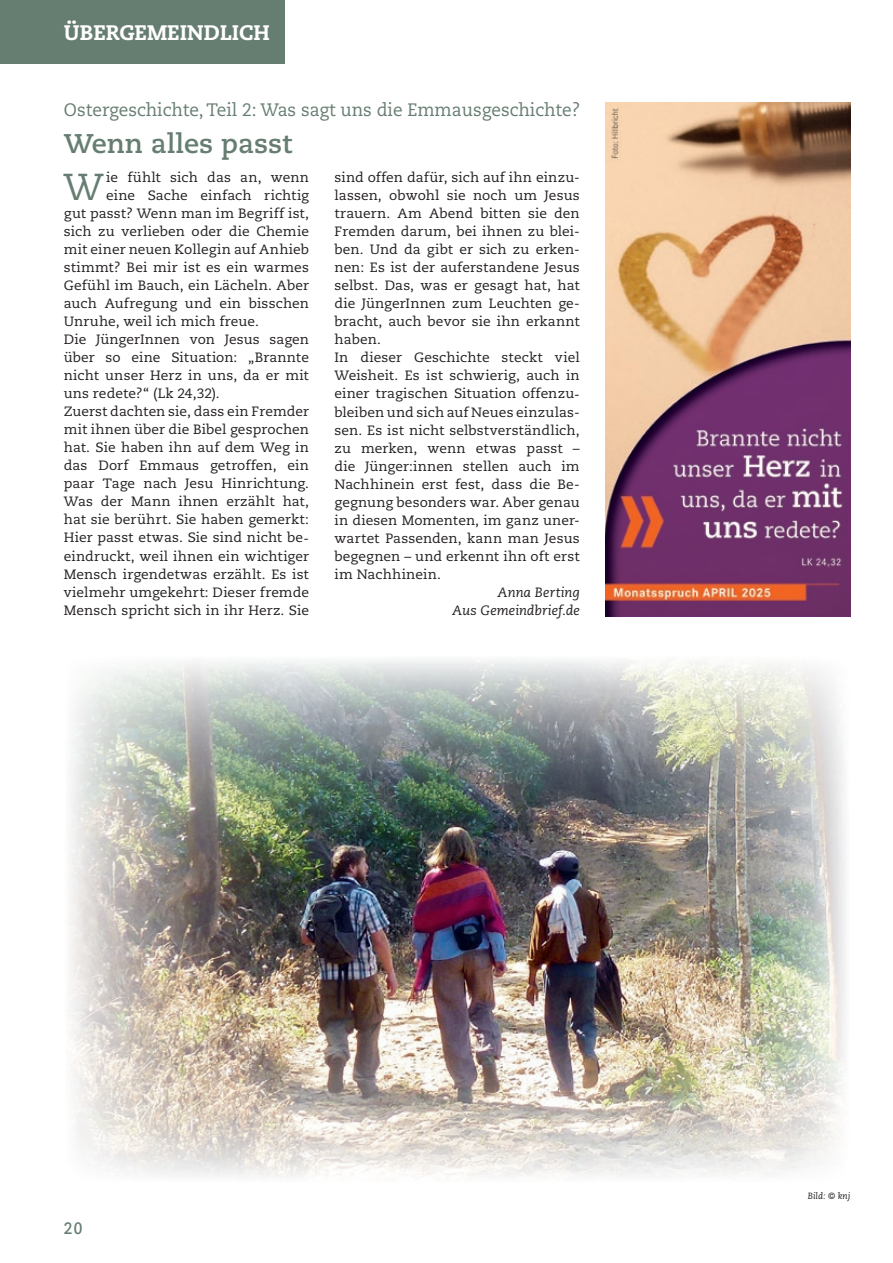
<style>
.page{position:relative;width:893px;height:1263px;background:#fff}
.page>*{position:absolute;margin:0;border:0;box-sizing:border-box;transform-origin:0 0}
.t1{font:37.5px "Caecilia LT Pro 55 Roman";color:#667d71}
.t2{font:700 27px "Caecilia LT Pro 75";color:#667d71}
.t3{font:800 21px "Caecilia LT Pro 85";color:#fff}
.t4{font:18px "Caecilia LT Pro 55 Roman";color:#667d71;scale:.96 1}
.t5{font:700 16.5px "Caecilia LT Pro 75";color:#667d71;scale:.89 1}
.t6{font:13.5px/18px "Caecilia LT Pro 55 Roman";letter-spacing:.005em;color:#231f20}
.t7{font:italic 13.5px/18px "Caecilia LT Pro 56";letter-spacing:-.005em;color:#231f20;text-align:right}
.t8{font:italic 9px "Caecilia LT Pro 56";color:#231f20}
</style>
<div class="page">
<img style="left:70px;top:660px;width:775px;height:517px">
<div style="left:0;top:0;width:285px;height:64px;background:#667d71"></div>
<img style="left:605px;top:102px;width:245px;height:515px">
<h3 class="t3" style="left:64px;top:18px;width:208px">ÜBERGEMEINDLICH</h3>
<h3 class="t4" style="left:64px;top:98px;width:540px">Ostergeschichte, Teil 2: Was sagt uns die Emmausgeschichte?</h3>
<h2 class="t2" style="left:64px;top:125px;width:230px">Wenn alles passt</h2>
<p class="t6" style="left:106px;top:169px;width:204px">ie fühlt sich das an, wenn</p>
<p class="t6" style="left:106px;top:187px;width:204px">eine Sache einfach richtig</p>
<p class="t6" style="left:64px;top:205px;width:247px">gut passt? Wenn man im Begriff ist,</p>
<p class="t6" style="left:64px;top:223px;width:247px">sich zu verlieben oder die Chemie</p>
<p class="t6" style="left:64px;top:241px;width:247px">mit einer neuen Kollegin auf Anhieb</p>
<p class="t6" style="left:64px;top:259px;width:247px">stimmt? Bei mir ist es ein warmes</p>
<p class="t6" style="left:64px;top:277px;width:247px">Gefühl im Bauch, ein Lächeln. Aber</p>
<p class="t6" style="left:64px;top:295px;width:247px">auch Aufregung und ein bisschen</p>
<p class="t6" style="left:64px;top:313px;width:197px">Unruhe, weil ich mich freue.</p>
<p class="t6" style="left:64px;top:331px;width:247px">Die JüngerInnen von Jesus sagen</p>
<p class="t6" style="left:64px;top:349px;width:247px">über so eine Situation: „Brannte</p>
<p class="t6" style="left:64px;top:367px;width:247px">nicht unser Herz in uns, da er mit</p>
<p class="t6" style="left:64px;top:385px;width:157px">uns redete?“ (Lk 24,32).</p>
<p class="t6" style="left:64px;top:402px;width:247px">Zuerst dachten sie, dass ein Fremder</p>
<p class="t6" style="left:64px;top:420px;width:247px">mit ihnen über die Bibel gesprochen</p>
<p class="t6" style="left:64px;top:438px;width:247px">hat. Sie haben ihn auf dem Weg in</p>
<p class="t6" style="left:64px;top:456px;width:247px">das Dorf Emmaus getroffen, ein</p>
<p class="t6" style="left:64px;top:474px;width:247px">paar Tage nach Jesu Hinrichtung.</p>
<p class="t6" style="left:64px;top:492px;width:247px">Was der Mann ihnen erzählt hat,</p>
<p class="t6" style="left:64px;top:510px;width:247px">hat sie berührt. Sie haben gemerkt:</p>
<p class="t6" style="left:64px;top:528px;width:247px">Hier passt etwas. Sie sind nicht be-</p>
<p class="t6" style="left:64px;top:547px;width:247px">eindruckt, weil ihnen ein wichtiger</p>
<p class="t6" style="left:64px;top:565px;width:247px">Mensch irgendetwas erzählt. Es ist</p>
<p class="t6" style="left:64px;top:583px;width:247px">vielmehr umgekehrt: Dieser fremde</p>
<p class="t6" style="left:64px;top:601px;width:247px">Mensch spricht sich in ihr Herz. Sie</p>
<h1 class="t1" style="left:64px;top:163px;width:42px">W</h1>
<p class="t6" style="left:334px;top:169px;width:247px">sind offen dafür, sich auf ihn einzu&shy;lassen, obwohl sie noch um Jesus trauern. Am Abend bitten sie den<br>Fremden darum, bei ihnen zu blei&shy;ben. Und da gibt er sich zu erken&shy;nen: Es ist der auferstandene Jesus selbst. Das, was er gesagt hat, hat die JüngerInnen zum Leuchten ge&shy;bracht, auch bevor sie ihn erkannt haben.<br>In dieser Geschichte steckt viel<br>Weisheit. Es ist schwierig, auch in einer tragischen Situation offenzu&shy;bleiben und sich auf Neues einzulas&shy;sen. Es ist nicht selbstverständlich, zu merken, wenn etwas passt – die Jünger:innen stellen auch im<br>Nachhinein erst fest, dass die Be&shy;gegnung besonders war. Aber genau in diesen Momenten, im ganz uner&shy;wartet Passenden, kann man Jesus begegnen – und erkennt ihn oft erst im Nachhinein.</p>
<p class="t7" style="left:452px;top:583px;width:129px">Anna Berting<br>Aus Gemeindbrief.de</p>
<p class="t5" style="left:64px;top:1217px;width:23px">20</p>
<p class="t8" style="left:808px;top:1190px;width:44px">Bild: © knj</p>
</div>
